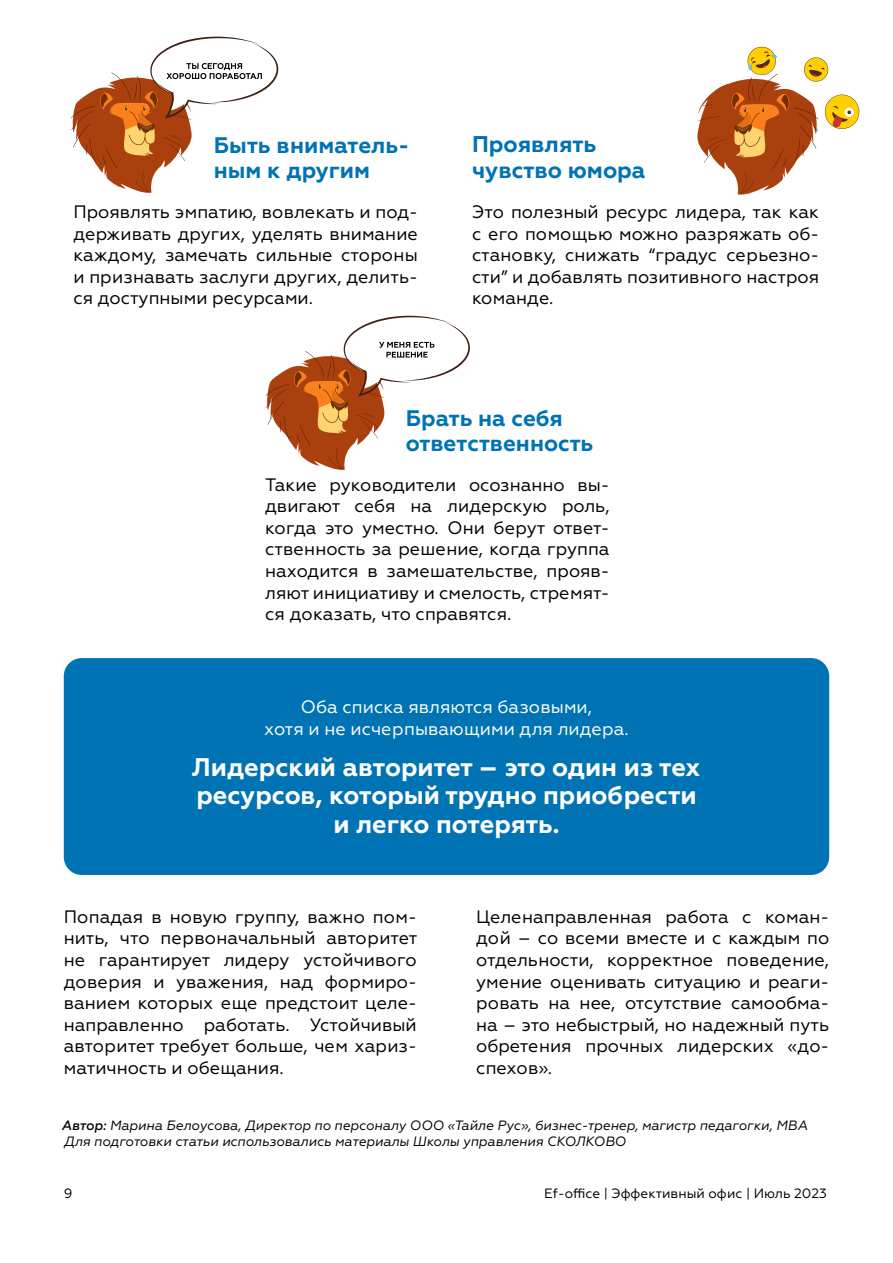
<style>
.page{position:relative;width:893px;height:1263px;background:#fff}
.page>*{position:absolute;margin:0;border:0;box-sizing:border-box;transform-origin:0 0}
.t1{font:700 25.5px "Geometria";color:#fff}
.t2{font:700 22.8px "Geometria";color:#0073b5}
.t3{font:700 22.5px/25px "Geometria";color:#0073b5}
.t4{font:18px/21.6px "Geometria";color:#000;text-align:justify}
.t5{font:18px "Geometria";color:#fff}
.t6{font:italic 13.5px "Geometria";color:#000}
.t7{font:13.5px "Geometria";color:#000}
.s1{font-weight:500}
</style>
<div class="page">
<div style="left:64px;top:658px;width:765px;height:217px;background:#0073b5;border-radius:18px"></div>
<svg style="left:71px;top:36px;width:207px;height:157px"></svg>
<svg style="left:697px;top:46px;width:163px;height:149px"></svg>
<svg style="left:266px;top:315px;width:204px;height:155px"></svg>
<p class="t3" style="left:214px;top:133px;width:197px">Быть вниматель&shy;ным к другим</p>
<p class="t4" style="left:73px;top:201px;width:346px">Проявлять эмпатию, вовлекать и под&shy;держивать других, уделять внимание каждому, замечать сильные стороны и признавать заслуги других, делить&shy;ся доступными ресурсами.</p>
<p class="t2" style="left:472px;top:130px;width:126px">Проявлять</p>
<p class="t2" style="left:472px;top:157px;width:175px">чувство юмора</p>
<p class="t4" style="left:472px;top:201px;width:349px">Это полезный ресурс лидера, так как с его помощью можно разряжать об&shy;становку, снижать “градус серьезно&shy;сти” и добавлять позитивного настроя команде.</p>
<p class="t3" style="left:406px;top:406px;width:159px">Брать на себя</p>
<p class="t3" style="left:406px;top:431px;width:189px">ответственность</p>
<p class="t4" style="left:265px;top:474px;width:346px">Такие руководители осознанно вы&shy;двигают себя на лидерскую роль, когда это уместно. Они берут ответ&shy;ственность за решение, когда группа находится в замешательстве, прояв&shy;ляют инициативу и смелость, стремят&shy;ся доказать, что справятся.</p>
<p class="t5" style="left:301px;top:696px;width:293px">Оба списка являются базовыми,</p>
<p class="t5" style="left:264px;top:718px;width:366px">хотя и не исчерпывающими для лидера.</p>
<p class="t1" style="left:192px;top:752px;width:510px">Лидерский авторитет – это один из тех</p>
<p class="t1" style="left:196px;top:780px;width:502px">ресурсов, который трудно приобрести</p>
<p class="t1" style="left:333px;top:809px;width:228px">и легко потерять.</p>
<p class="t4" style="left:64px;top:906px;width:355px;text-align:left">Попадая в новую группу, важно пом&shy;нить, что первоначальный авторитет не гарантирует лидеру устой чивого доверия и уважения, над формиро&shy;ванием которых еще предстоит целе&shy;направленно работать. Устойчивый авторитет требует больше, чем хариз&shy;матичность и обещания.</p>
<p class="t4" style="left:476px;top:906px;width:354px">Целенаправленная работа с коман&shy;дой – со всеми вместе и с каждым по отдельности, корректное поведение, умение оценивать ситуацию и реаги&shy;ровать на нее, отсутствие самообма&shy;на – это небыстрый, но надежный путь обретения прочных лидерских «до&shy;спехов».</p>
<p class="t6" style="left:62px;top:1118px;width:747px"><span class="s1">Автор:</span> Марина Белоусова, Директор по персоналу ООО «Тайле Рус», бизнес-тренер, магистр педагогки, МВА</p>
<p class="t6" style="left:64px;top:1134px;width:564px">Для подготовки статьи использовались материалы Школы управления СКОЛКОВО</p>
<p class="t7" style="left:64px;top:1185px;width:10px">9</p>
<p class="t7" style="left:544px;top:1185px;width:284px">Ef-office | Эффективный офис | Июль 2023</p>
</div>
